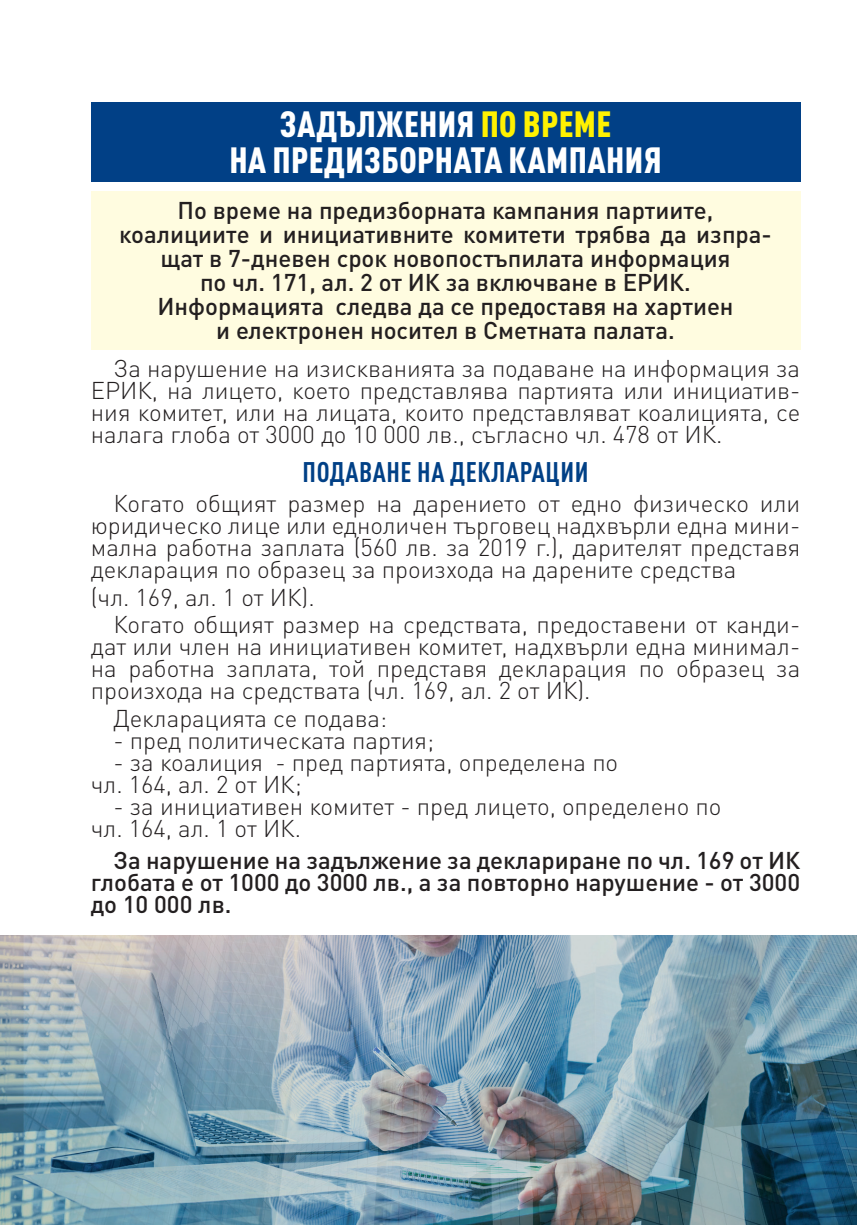
<style>
.page{position:relative;width:857px;height:1225px;background:#fff}
.page>*{position:absolute;margin:0;border:0;box-sizing:border-box;transform-origin:0 0}
.t1{font:900 condensed 36px "DIN Pro";letter-spacing:.01em;color:#fff}
.t2{font:700 condensed 28px "DIN Pro";letter-spacing:.02em;color:#014086}
.t3{font:300 24px/22px "DIN Pro";color:#231f20;text-align:justify}
.yellow{font:500 24px/22px "DIN Pro";color:#231f20;text-align:justify}
.s1{color:#fff101}
</style>
<div class="page">
<div style="left:91px;top:102px;width:708px;height:79px;background:#014086"></div>
<div style="left:91px;top:191px;width:708px;height:159px;background:#fffce0"></div>
<img style="left:0;top:935px;width:856px;height:290px">
<p class="t1" style="left:279px;top:96px;width:333px">ЗАДЪЛЖЕНИЯ <span class="s1">ПО ВРЕМЕ</span></p>
<p class="t1" style="left:229px;top:132px;width:433px">НА ПРЕДИЗБОРНАТА КАМПАНИЯ</p>
<p class="yellow" style="left:177px;top:196px;width:537px">По време на предизборната кампания партиите,</p>
<p class="yellow" style="left:119px;top:219px;width:653px;line-height:24px;text-align:center">коалициите и инициативните комитети трябва да изпра&shy;щат в 7-дневен срок новопостъпилата информация</p>
<p class="yellow" style="left:200px;top:268px;width:492px">по чл. 171, ал. 2 от ИК за включване в ЕРИК.</p>
<p class="yellow" style="left:157px;top:292px;width:577px">Информацията следва да се предоставя на хартиен</p>
<p class="yellow" style="left:216px;top:316px;width:459px">и електронен носител в Сметната палата.</p>
<p class="t3" style="left:91px;top:355px;width:710px;text-indent:23px">За нарушение на изискванията за подаване на информация за ЕРИК, на лицето, което представлява партията или инициатив&shy;ния комитет, или на лицата, които представляват коалицията, се налага глоба от 3000 до 10 000 лв., съгласно чл. 478 от ИК.</p>
<p class="t2" style="left:302px;top:451px;width:287px">ПОДАВАНЕ НА ДЕКЛАРАЦИИ</p>
<p class="t3" style="left:91px;top:490px;width:710px;text-indent:23px">Когато общият размер на дарението от едно физическо или юридическо лице или едноличен търговец надхвърли една мини&shy;мална работна заплата (560 лв. за 2019 г.), дарителят представя декларация по образец за произхода на дарените средства</p>
<p class="t3" style="left:91px;top:584px;width:225px">(чл. 169, ал. 1 от ИК).</p>
<p class="t3" style="left:91px;top:611px;width:710px;text-indent:23px">Когато общият размер на средствата, предоставени от канди&shy;дат или член на инициативен комитет, надхвърли една минимал&shy;на работна заплата, той представя декларация по образец за произхода на средствата (чл. 169, ал. 2 от ИК).</p>
<p class="t3" style="left:113px;top:705px;width:275px">Декларацията се подава:</p>
<p class="t3" style="left:113px;top:727px;width:322px">- пред политическата партия;</p>
<p class="t3" style="left:113px;top:749px;width:506px">- за коалиция - пред партията, определена по</p>
<p class="t3" style="left:91px;top:771px;width:212px">чл. 164, ал. 2 от ИК;</p>
<p class="t3" style="left:113px;top:793px;width:609px">- за инициативен комитет - пред лицето, определено по</p>
<p class="t3" style="left:91px;top:815px;width:212px">чл. 164, ал. 1 от ИК.</p>
<p class="yellow" style="left:91px;top:846px;width:710px;text-indent:23px">За нарушение на задължение за деклариране по чл. 169 от ИК глобата е от 1000 до 3000 лв., а за повторно нарушение - от 3000 до 10 000 лв.</p>
</div>
